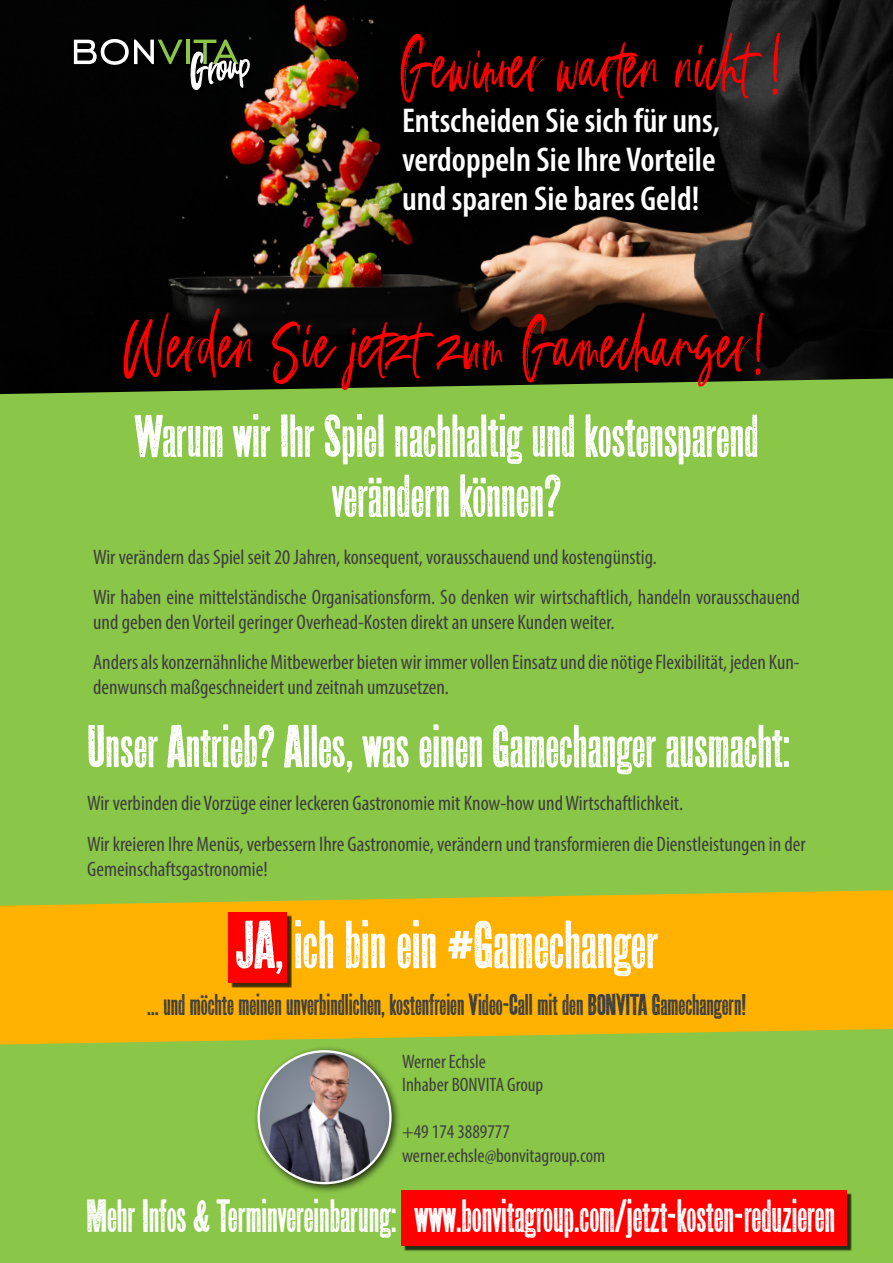
<style>
.page{position:relative;width:893px;height:1263px;background:#fff}
.page>*{position:absolute;margin:0;border:0;box-sizing:border-box;transform-origin:0 0}
.t1{font:90px "Cest La Vie";color:#f00}
.t2{font:67.5px "Prison Press AOE";color:#fff}
.t3{font:60px "Prison Press AOE";color:#fff}
.t4{font:58.65px "Engravers Gothic BT";letter-spacing:-.01em;color:#8ac648;scale:.94 1}
.t5{font:46.5px "Prison Press AOE";color:#fff;scale:.93 1}
.t6{font:600 condensed 34.5px "Myriad Pro";color:#fff}
.t7{font:30px "Prison Press AOE";color:#3e3e3f}
.t8{font:condensed 21px/25.2px "Myriad Pro";color:#3e3e3f}
.t9{font:condensed 19.5px/23.4px "Myriad Pro";color:#3e3e3f}
.s1{color:#fff}
</style>
<div class="page">
<div style="left:0;top:329px;width:893px;height:934px;background:#8ac648"></div>
<img style="left:0;top:0;width:893px;height:394px">
<div style="left:71px;top:36px;width:183px;height:59px;background:#000"></div>
<svg style="left:190px;top:51px;width:59px;height:39px"></svg>
<div style="left:253px;top:1045px;width:148px;height:149px;background:#000;opacity:.75"></div>
<img style="left:259px;top:1051px;width:131px;height:132px;border-radius:66px">
<svg style="left:0;top:890px;width:893px;height:154px;background:#f3b307"></svg>
<div style="left:231px;top:915px;width:61px;height:73px;background:#000;opacity:.75"></div>
<div style="left:228px;top:912px;width:58px;height:70px;background:#f00"></div>
<div style="left:404px;top:1193px;width:448px;height:58px;background:#000;opacity:.75"></div>
<div style="left:401px;top:1190px;width:446px;height:56px;background:#f00"></div>
<p class="t4" style="left:70px;top:16px;width:180px"><span class="s1">bon</span>vita</p>
<p class="t1" style="left:402px;top:19px;width:383px">Gewinner warten nicht !</p>
<p class="t6" style="left:402px;top:99px;width:319px">Entscheiden Sie sich für uns,</p>
<p class="t6" style="left:402px;top:138px;width:315px">verdoppeln Sie Ihre Vorteile</p>
<p class="t6" style="left:402px;top:177px;width:299px">und sparen Sie bares Geld!</p>
<p class="t1" style="left:126px;top:299px;width:643px">Werden Sie jetzt zum Gamechanger!</p>
<p class="t3" style="left:134px;top:403px;width:625px">Warum wir Ihr Spiel nachhaltig und kostensparend</p>
<p class="t3" style="left:332px;top:463px;width:231px">verändern können?</p>
<p class="t8" style="left:93px;top:544px;width:565px">Wir verändern das Spiel seit 20 Jahren, konsequent, vorausschauend und kostengünstig.</p>
<p class="t8" style="left:93px;top:584px;width:708px">Wir haben eine mittelständische Organisationsform. So denken wir wirtschaftlich, handeln vorausschauend und geben den Vorteil geringer Overhead-Kosten direkt an unsere Kunden weiter.</p>
<p class="t8" style="left:93px;top:649px;width:708px">Anders als konzernähnliche Mitbewerber bieten wir immer vollen Einsatz und die nötige Flexibilität, jeden Kun&shy;denwunsch maßgeschneidert und zeitnah umzusetzen.</p>
<p class="t3" style="left:87px;top:713px;width:704px">Unser Antrieb? Alles, was einen Gamechanger ausmacht:</p>
<p class="t8" style="left:87px;top:790px;width:597px">Wir verbinden die Vorzüge einer leckeren Gastronomie mit Know-how und Wirtschaftlichkeit.</p>
<p class="t8" style="left:87px;top:831px;width:720px">Wir kreieren Ihre Menüs, verbessern Ihre Gastronomie, verändern und transformieren die Dienstleistungen in der<br>Gemeinschaftsgastronomie!</p>
<p class="t2" style="left:235px;top:907px;width:425px">JA, ich bin ein #Gamechanger</p>
<p class="t7" style="left:147px;top:988px;width:600px">… und möchte meinen unverbindlichen, kostenfreien Video-Call mit den BONVITA Gamechangern!</p>
<p class="t9" style="left:402px;top:1049px;width:85px">Werner Echsle</p>
<p class="t9" style="left:402px;top:1073px;width:143px">Inhaber BONVITA Group</p>
<p class="t9" style="left:402px;top:1120px;width:205px">+49 174 3889777 werner.echsle@bonvitagroup.com</p>
<p class="t5" style="left:87px;top:1190px;width:806px">Mehr Infos &amp; Terminvereinbarung: www.bonvitagroup.com/jetzt-kosten-reduzieren</p>
</div>
